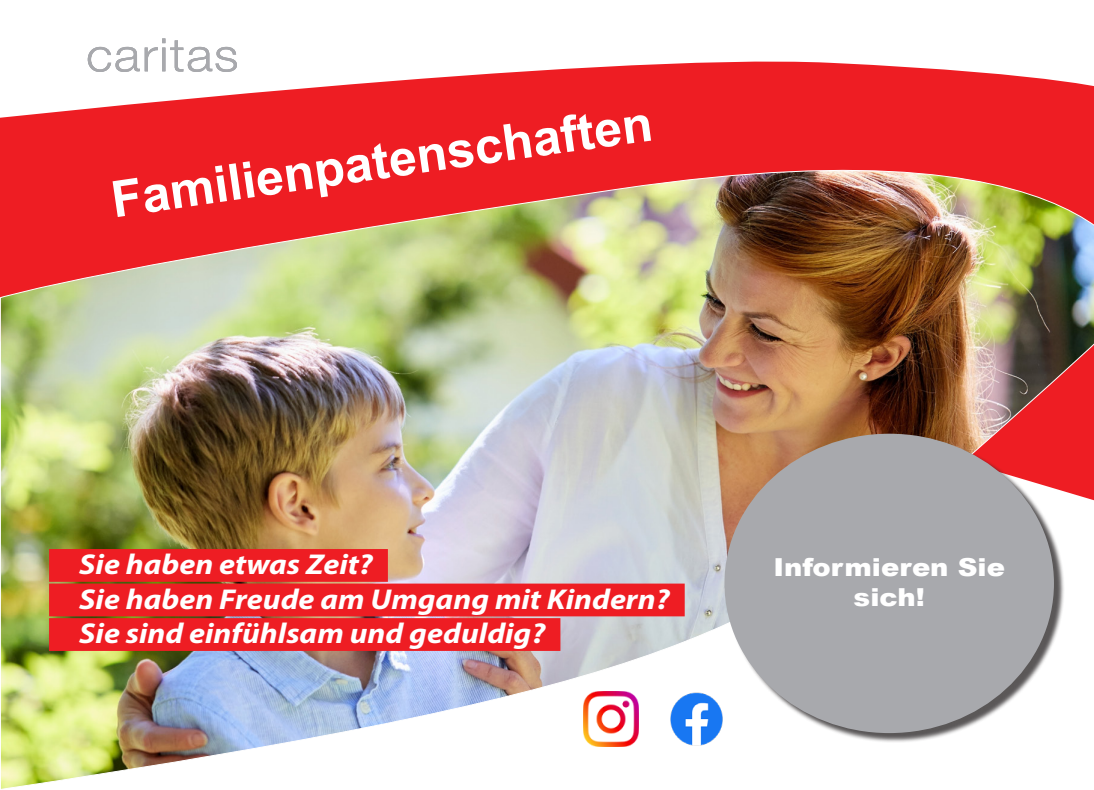
<style>
.page{position:relative;width:1094px;height:790px;background:#fff}
.page>*{position:absolute;margin:0;border:0;box-sizing:border-box;transform-origin:0 0}
.t1{font:700 50.25px "Arial";color:#fff}
.empatisch{font:italic 700 28.75px "Myriad Pro";color:#fff;scale:1.11 1}
.t2{font:900 24.75px/29.8px "Arial";color:#fff;text-align:center;scale:1.11 1}
</style>
<div class="page">
<svg style="left:47px;top:57px;width:1047px;height:56px;fill:#ee1d23"></svg>
<img style="left:0;top:113px;width:1094px;height:676px">
<div style="left:726px;top:435px;width:338px;height:308px;background:#231f20;opacity:.75"></div>
<div style="left:724px;top:433px;width:330px;height:299px;background:#a8a9ad;border-radius:50%"></div>
<svg style="left:88px;top:38px;width:149px;height:34px"></svg>
<img style="left:583px;top:691px;width:55px;height:55px">
<img style="left:669px;top:691px;width:55px;height:55px">
<div style="left:49px;top:548px;width:339px;height:33px;background:#ee1d23"></div>
<div style="left:49px;top:583px;width:636px;height:33px;background:#ee1d23"></div>
<div style="left:49px;top:617px;width:511px;height:33px;background:#ee1d23"></div>
<h1 class="t1" style="left:107px;top:163px;width:547px;rotate:-8deg">Familienpatenschaften</h1>
<p class="empatisch" style="left:79px;top:545px;width:266px">Sie haben etwas Zeit?</p>
<p class="empatisch" style="left:79px;top:579px;width:533px">Sie haben Freude am Umgang mit Kindern?</p>
<p class="empatisch" style="left:79px;top:614px;width:421px">Sie sind einfühlsam und geduldig?</p>
<p class="t2" style="left:773px;top:551px;width:210px">Informieren Sie sich!</p>
</div>
